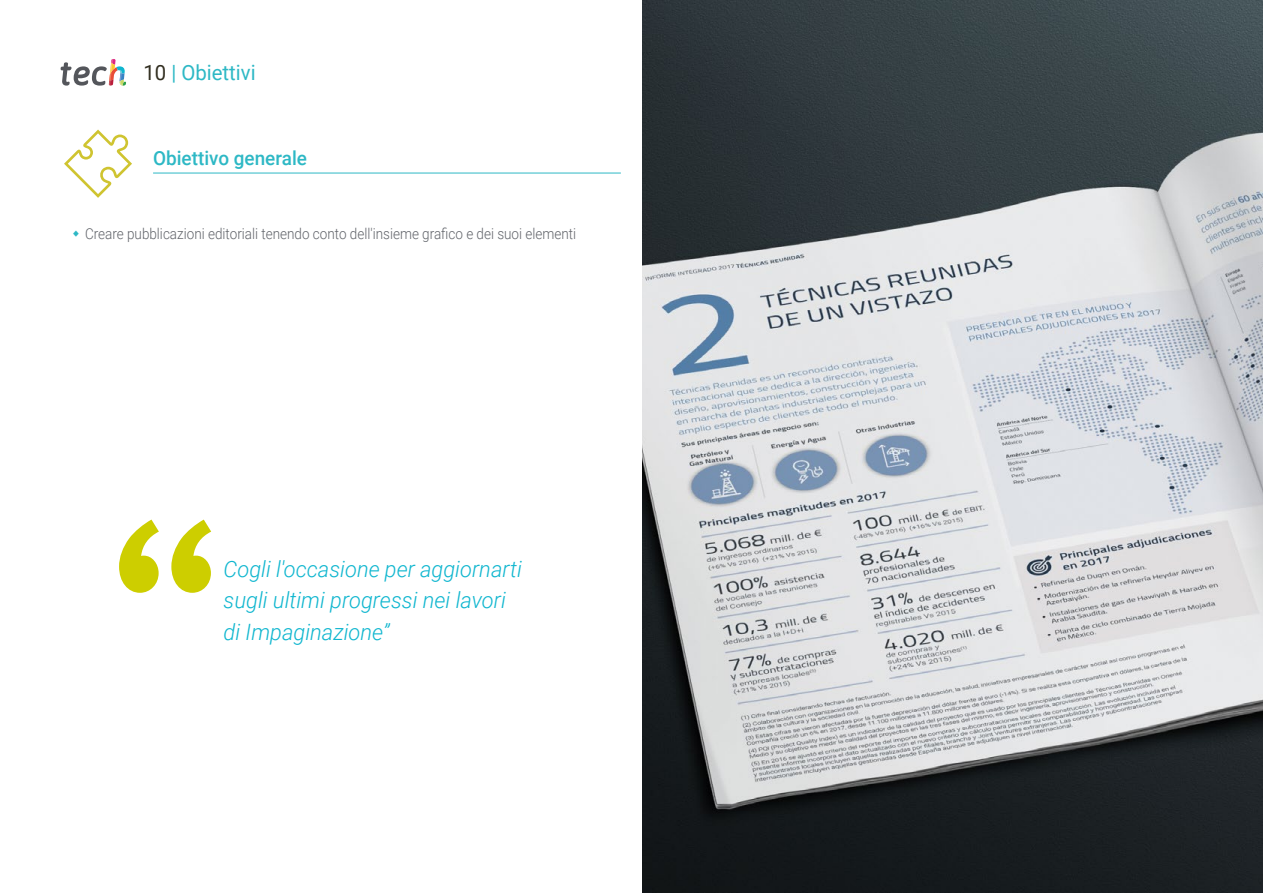
<style>
.page{position:relative;width:1263px;height:893px;background:#fff}
.page>*{position:absolute;margin:0;border:0;box-sizing:border-box;transform-origin:0 0}
.t1{font:italic 300 22.5px/31.5px "Roboto";color:#0fb6cf}
.t2{font:21px "Roboto";color:#2db8c5}
.t3{font:500 19.5px "Roboto";color:#2db8c5}
.t4{font:300 15px "Roboto";color:#61646a;scale:.9 1}
.s1{color:#312e20}
</style>
<div class="page">
<hr style="left:153px;top:173px;width:468px;height:1px;background:#2db8c5">
<svg style="left:64px;top:130px;width:68px;height:68px"></svg>
<img style="left:642px;top:0;width:621px;height:893px">
<svg style="left:61px;top:59px;width:65px;height:27px"></svg>
<svg style="left:119px;top:520px;width:92px;height:73px"></svg>
<h2 class="t2" style="left:144px;top:57px;width:114px"><span class="s1">10</span> | Obiettivi</h2>
<h3 class="t3" style="left:153px;top:144px;width:155px">Obiettivo generale</h3>
<p class="t4" style="left:85px;top:223px;width:547px">Creare pubblicazioni editoriali tenendo conto dell'insieme grafico e dei suoi elementi</p>
<h1 class="t1" style="left:224px;top:552px;width:300px">Cogli l'occasione per aggiornarti sugli ultimi progressi nei lavori di Impaginazione”</h1>
</div>
